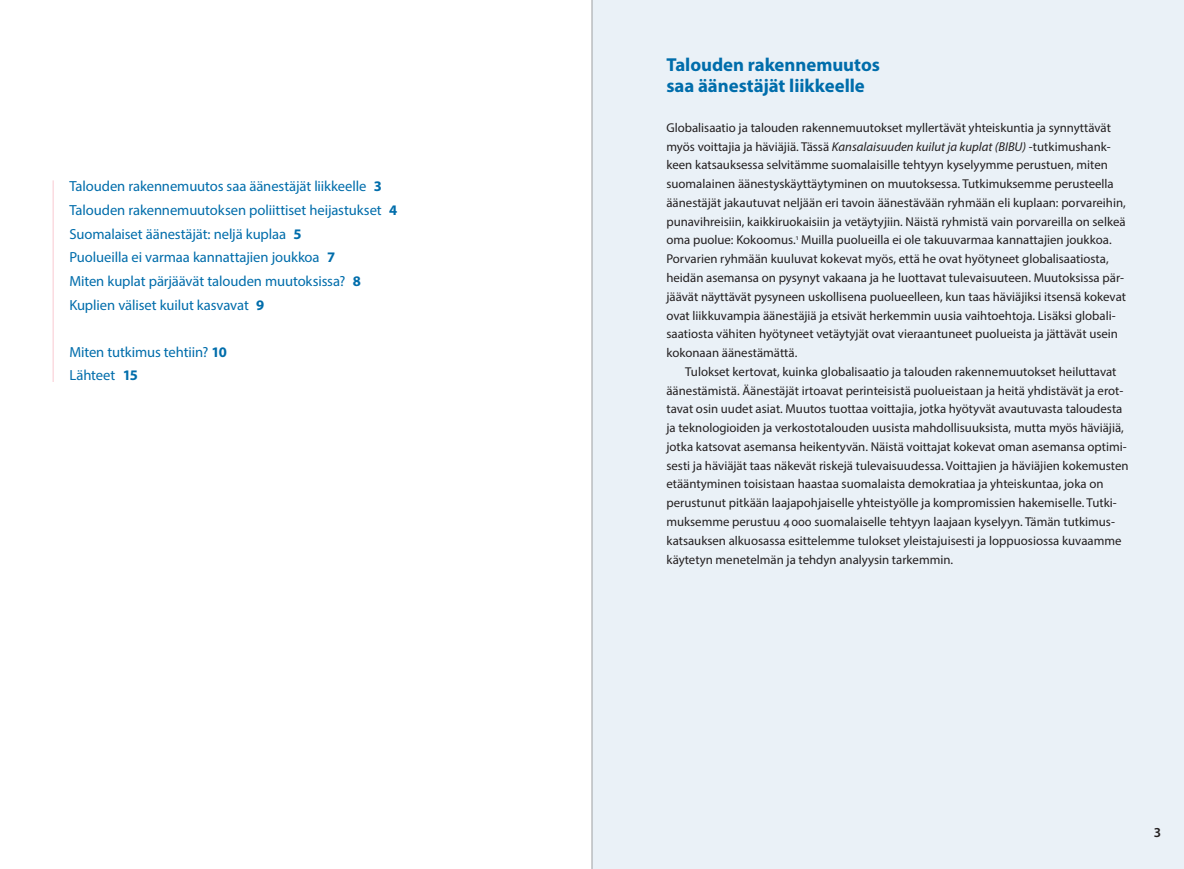
<style>
.page{position:relative;width:1184px;height:869px;background:#fff}
.page>*{position:absolute;margin:0;border:0;box-sizing:border-box;transform-origin:0 0}
.otsikko_2{font:700 18.75px/21.2px "Myriad Pro";letter-spacing:-.005em;color:#006dab}
.sisis{font:14.62px/23.6px "Myriad Pro";letter-spacing:-.01em;color:#006dab}
.t1{font:600 13.75px "Myriad Pro";color:#231f20}
.groteskileipis{font:12.75px/18.8px "Myriad Pro";color:#231f20}
.groteskileipis_sis{font:12.75px/18.8px "Myriad Pro";color:#231f20}
.s1{font-weight:700}
.s2{font-style:italic}
</style>
<div class="page">
<div style="left:592px;top:0;width:591px;height:868px;background:#eaf1f7"></div>
<hr style="left:53px;top:180px;width:1px;height:202px;background:#fad4da">
<hr style="left:591px;top:0;width:1px;height:868px;background:#9d9fa2">
<p class="sisis" style="left:69px;top:174px;width:329px">Talouden rakennemuutos saa äänestäjät liikkeelle <span class="s1">3<br></span>Talouden rakennemuutoksen poliittiset heijastukset <span class="s1">4<br></span>Suomalaiset äänestäjät: neljä kuplaa <span class="s1">5<br></span>Puolueilla ei varmaa kannattajien joukkoa <span class="s1">7<br></span>Miten kuplat pärjäävät talouden muutoksissa? <span class="s1">8<br></span>Kuplien väliset kuilut kasvavat <span class="s1">9</span></p>
<p class="sisis" style="left:69px;top:340px;width:159px">Miten tutkimus tehtiin? <span class="s1">10<br></span>Lähteet <span class="s1">15</span></p>
<p class="otsikko_2" style="left:666px;top:53px;width:215px">Talouden rakennemuutos saa äänestäjät liikkeelle</p>
<p class="groteskileipis" style="left:666px;top:118px;width:461px">Globalisaatio ja talouden rakennemuutokset myllertävät yhteiskuntia ja synnyttävät myös voittajia ja häviäjiä. Tässä <span class="s2">Kansalaisuuden kuilut ja kuplat (BIBU)</span> -tutkimushank&shy;keen katsauksessa selvitämme suomalaisille tehtyyn kyselyymme perustuen, miten suomalainen äänestyskäyttäytyminen on muutoksessa. Tutkimuksemme perusteella äänestäjät jakautuvat neljään eri tavoin äänestävään ryhmään eli kuplaan: porvareihin, punavihreisiin, kaikkiruokaisiin ja vetäytyjiin. Näistä ryhmistä vain porvareilla on selkeä oma puolue: Kokoomus.<sup>1</sup> Muilla puolueilla ei ole takuuvarmaa kannattajien joukkoa.<br>Porvarien ryhmään kuuluvat kokevat myös, että he ovat hyötyneet globalisaatiosta, heidän asemansa on pysynyt vakaana ja he luottavat tulevaisuuteen. Muutoksissa pär&shy;jäävät näyttävät pysyneen uskollisena puolueelleen, kun taas häviäjiksi itsensä kokevat ovat liikkuvampia äänestäjiä ja etsivät herkemmin uusia vaihtoehtoja. Lisäksi globali&shy;saatiosta vähiten hyötyneet vetäytyjät ovat vieraantuneet puolueista ja jättävät usein kokonaan äänestämättä.</p>
<p class="groteskileipis_sis" style="left:666px;top:362px;width:464px;text-indent:19px">Tulokset kertovat, kuinka globalisaatio ja talouden rakennemuutokset heiluttavat äänestämistä. Äänestäjät irtoavat perinteisistä puolueistaan ja heitä yhdistävät ja erot&shy;tavat osin uudet asiat. Muutos tuottaa voittajia, jotka hyötyvät avautuvasta taloudesta ja teknologioiden ja verkostotalouden uusista mahdollisuuksista, mutta myös häviäjiä, jotka katsovat asemansa heikentyvän. Näistä voittajat kokevat oman asemansa optimi&shy;sesti ja häviäjät taas näkevät riskejä tulevaisuudessa. Voittajien ja häviäjien kokemusten etääntyminen toisistaan haastaa suomalaista demokratiaa ja yhteiskuntaa, joka on perustunut pitkään laajapohjaiselle yhteistyölle ja kompromissien hakemiselle. Tutki&shy;muksemme perustuu 4000 suomalaiselle tehtyyn laajaan kyselyyn. Tämän tutkimus&shy;katsauksen alkuosassa esittelemme tulokset yleistajuisesti ja loppuosiossa kuvaamme käytetyn menetelmän ja tehdyn analyysin tarkemmin.</p>
<p class="t1" style="left:1153px;top:823px;width:9px">3</p>
</div>
